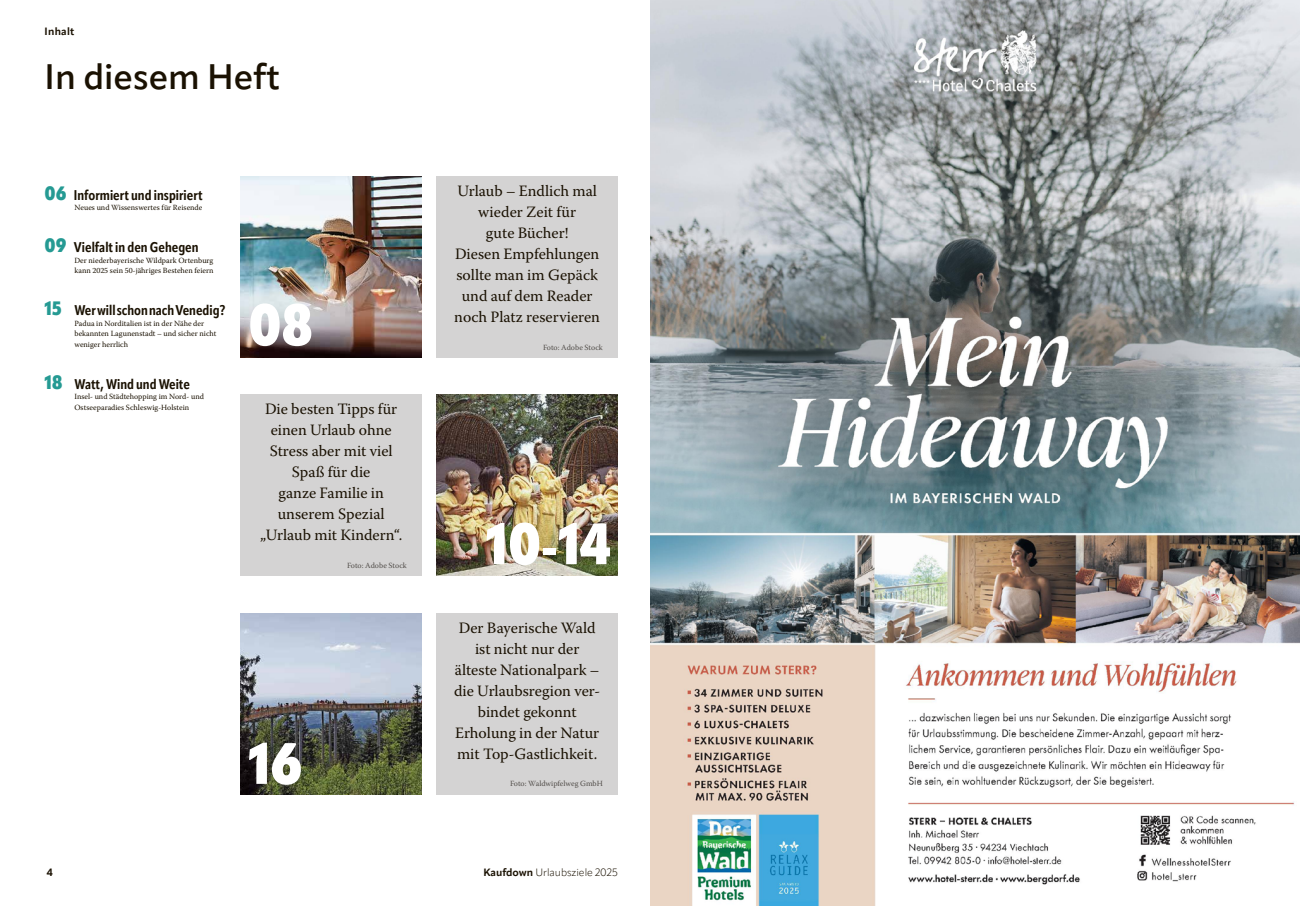
<style>
.page{position:relative;width:1300px;height:906px;background:#fff}
.page>*{position:absolute;margin:0;border:0;box-sizing:border-box;transform-origin:0 0}
.t1{font:900 57.75px "Apparat Cond";color:#fff}
.t2{font:600 35px "Apparat";color:#1a1102}
.t3{font:15.75px/21px "Warnock Pro";color:#1a1102;text-align:center}
.t4{font:700 14px "Apparat Cond";color:#1a1102}
.t5{font:300 10.5px "Apparat";color:#1a1102}
.t6{font:700 10.5px "Apparat";letter-spacing:.02em;color:#1a1102}
.t7{font:7.88px/10.5px "Warnock Pro";color:#1a1102}
.t8{font:7.88px "Warnock Pro";color:#524e4a}
.s1{font-weight:900;font-size:19.25px;color:#259a93}
.s2{font-weight:700}
</style>
<div class="page">
<img style="left:241px;top:176px;width:181px;height:181px">
<img style="left:241px;top:613px;width:181px;height:181px">
<img style="left:437px;top:394px;width:181px;height:181px">
<div style="left:437px;top:176px;width:181px;height:181px;background:#d4d3d3"></div>
<div style="left:437px;top:613px;width:181px;height:181px;background:#d4d3d3"></div>
<div style="left:241px;top:394px;width:181px;height:181px;background:#d4d3d3"></div>
<img style="left:650px;top:0;width:650px;height:905px">
<p class="t6" style="left:45px;top:25px;width:31px">Inhalt</p>
<h2 class="t2" style="left:45px;top:55px;width:237px">In diesem Heft</h2>
<p class="t4" style="left:45px;top:186px;width:159px"><span class="s1">06</span> Informiert und inspiriert</p>
<p class="t7" style="left:74px;top:202px;width:129px">Neues und Wissenswertes für Reisende</p>
<p class="t4" style="left:45px;top:239px;width:155px"><span class="s1">09</span> Vielfalt in den Gehegen</p>
<p class="t7" style="left:74px;top:255px;width:141px">Der niederbayerische Wildpark Ortenburg kann 2025 sein 50-jähriges Bestehen feiern</p>
<p class="t4" style="left:45px;top:302px;width:183px"><span class="s1">15</span> Wer will schon nach Venedig?</p>
<p class="t7" style="left:74px;top:318px;width:143px">Padua in Norditalien ist in der Nähe der bekannten Lagunenstadt – und sicher nicht weniger herrlich</p>
<p class="t4" style="left:45px;top:375px;width:147px"><span class="s1">18</span> Watt, Wind und Weite</p>
<p class="t7" style="left:74px;top:391px;width:131px">Insel- und Städtehopping im Nord- und<br>Ostseeparadies Schleswig-Holstein</p>
<h1 class="t1" style="left:248px;top:289px;width:66px">08</h1>
<p class="t3" style="left:260px;top:398px;width:144px">Die besten Tipps für einen Urlaub ohne<br>Stress aber mit viel<br>Spaß für die<br>ganze Familie in unserem Spezial „Urlaub mit Kindern“.</p>
<p class="t8" style="left:347px;top:560px;width:61px">Foto: Adobe Stock</p>
<h1 class="t1" style="left:248px;top:728px;width:56px">16</h1>
<p class="t3" style="left:454px;top:180px;width:147px">Urlaub – Endlich mal wieder Zeit für<br>gute Bücher!<br>Diesen Empfehlungen sollte man im Gepäck und auf dem Reader noch Platz reservieren</p>
<p class="t8" style="left:543px;top:342px;width:61px">Foto: Adobe Stock</p>
<h1 class="t1" style="left:486px;top:508px;width:127px">10-14</h1>
<p class="t3" style="left:454px;top:616px;width:148px">Der Bayerische Wald ist nicht nur der älteste Nationalpark – die Urlaubsregion ver&shy;bindet gekonnt<br>Erholung in der Natur mit Top-Gastlichkeit.</p>
<p class="t8" style="left:510px;top:779px;width:94px">Foto: Waldwipfelweg GmbH</p>
<p class="t6" style="left:47px;top:866px;width:8px">4</p>
<p class="t5" style="left:483px;top:866px;width:136px"><span class="s2">Kaufdown</span> Urlaubsziele 2025</p>
</div>
